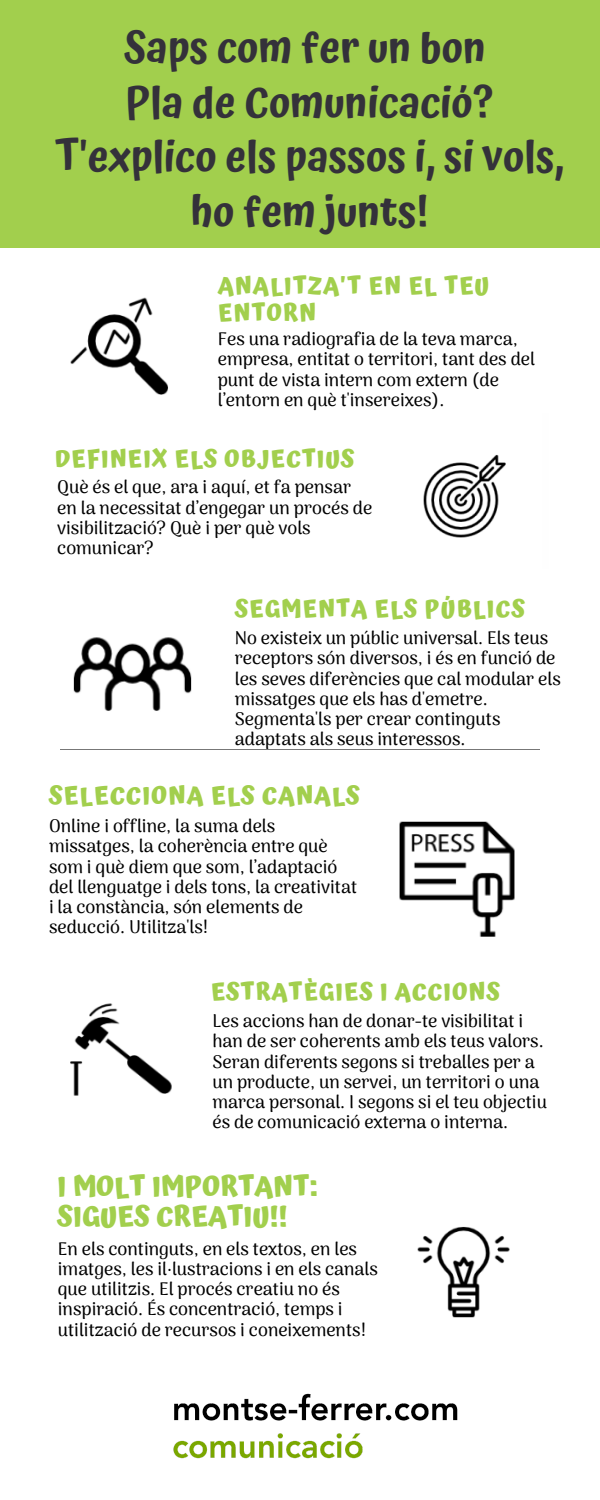
<style>
.page{position:relative;width:600px;height:1500px;background:#fff}
.page>*{position:absolute;margin:0;border:0;box-sizing:border-box;transform-origin:0 0}
.t1{font:600 42px/54.8px "Atma";color:#34313a;text-align:center}
.t2{font:700 28px/30.8px "Atma";color:#a2cf4d}
.t3{font:700 24.8px "Atma";letter-spacing:.035em;color:#a2cf4d}
.t4{font:700 24px/26.2px "Atma";letter-spacing:.035em;color:#a2cf4d}
.t5{font:500 18px/20.2px "Arima Madurai";color:#000}
</style>
<div class="page">
<div style="left:0;top:0;width:600px;height:248px;background:#a2cf4d"></div>
<img style="left:417px;top:1226px;width:93px;height:92px">
<img style="left:70px;top:1003px;width:102px;height:93px">
<img style="left:399px;top:821px;width:116px;height:116px">
<img style="left:423px;top:454px;width:83px;height:84px">
<img style="left:173px;top:1393px;width:285px;height:66px">
<img style="left:70px;top:297px;width:98px;height:98px">
<hr style="left:60px;top:750px;width:480px;height:1px;background:#777">
<img style="left:73px;top:637px;width:119px;height:74px">
<h1 class="t1" style="left:55px;top:20px;width:510px">Saps com fer un bon<br>Pla de Comunicació?<br>T'explico els passos i, si vols, ho fem junts!</h1>
<h3 class="t4" style="left:218px;top:273px;width:273px">ANALITZA'T EN EL TEU<br>ENTORN</h3>
<p class="t5" style="left:218px;top:329px;width:319px">Fes una radiografia de la teva marca, empresa, entitat o territori, tant des del punt de vista intern com extern (de l’entorn en què t'insereixes).</p>
<h3 class="t4" style="left:55px;top:446px;width:301px">DEFINEIX ELS OBJECTIUS</h3>
<p class="t5" style="left:57px;top:477px;width:317px">Què és el que, ara i aquí, et fa pensar en la necessitat d’engegar un procés de visibilització? Què i per què vols comunicar?</p>
<h3 class="t4" style="left:235px;top:595px;width:292px">SEGMENTA ELS PÚBLICS</h3>
<p class="t5" style="left:235px;top:628px;width:328px">No existeix un públic universal. Els teus receptors són diversos, i és en funció de les seves diferències que cal modular els missatges que els has d'emetre.<br>Segmenta'ls per crear continguts adaptats als seus interessos.</p>
<h3 class="t3" style="left:49px;top:781px;width:313px">SELECCIONA ELS CANALS</h3>
<p class="t5" style="left:49px;top:816px;width:310px">Online i offline, la suma dels missatges, la coherència entre què som i què diem que som, l’adaptació del llenguatge i dels tons, la creativitat i la constància, són elements de seducció. Utilitza'ls!</p>
<h3 class="t4" style="left:211px;top:979px;width:291px">ESTRATÈGIES I ACCIONS</h3>
<p class="t5" style="left:212px;top:1011px;width:336px">Les accions han de donar-te visibilitat i han de ser coherents amb els teus valors.<br>Seran diferents segons si treballes per a un producte, un servei, un territori o una marca personal. I segons si el teu objectiu és de comunicació externa o interna.</p>
<h2 class="t2" style="left:57px;top:1170px;width:262px">I MOLT IMPORTANT:<br>SIGUES CREATIU!!</h2>
<p class="t5" style="left:58px;top:1238px;width:322px">En els continguts, en els textos, en les imatges, les il·lustracions i en els canals que utilitzis. El procés creatiu no és inspiració. És concentració, temps i utilització de recursos i coneixements!</p>
</div>
